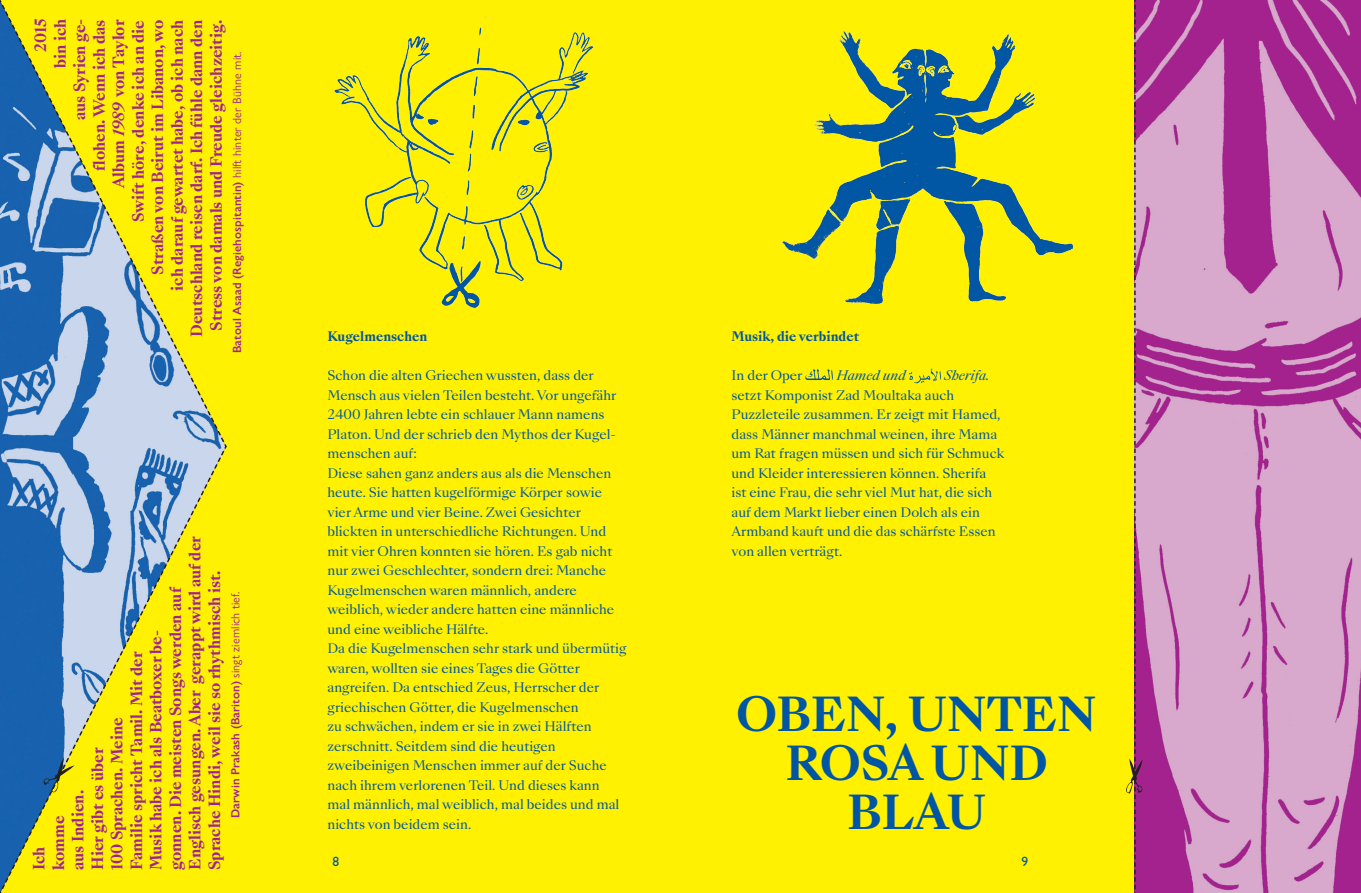
<style>
.page{position:relative;width:1361px;height:893px;background:#fff101}
.page>*{position:absolute;margin:0;border:0;box-sizing:border-box;transform-origin:0 0}
.t1{font:700 45.45px/48.8px "Sang Bleu Kingdom";color:#0156a3;text-align:center}
.t2{font:700 15px/19.5px "Sang Bleu Kingdom";color:#a2238e;text-align:right}
.t3{font:500 13.5px "Gill Sans Nova";color:#0156a3}
.t4{font:12.75px/19.5px "Sang Bleu Kingdom";color:#0156a3}
.t5{font:700 12.75px "Sang Bleu Kingdom";color:#0156a3}
.t6{font:italic 12.75px "Sang Bleu Kingdom";color:#0156a3}
.t7{font:600 12px "Gill Sans Nova";letter-spacing:.01em;color:#a2238e}
.s1{font-style:italic}
.s2{font-weight:400}
</style>
<div class="page">
<svg style="left:0;top:0;width:227px;height:893px"></svg>
<img style="left:334px;top:27px;width:260px;height:282px">
<img style="left:1143px;top:0;width:218px;height:893px">
<img style="left:782px;top:29px;width:292px;height:276px">
<svg style="left:43px;top:757px;width:31px;height:37px"></svg>
<svg style="left:805px;top:369px;width:28px;height:11px"></svg>
<svg style="left:909px;top:369px;width:32px;height:14px"></svg>
<svg style="left:1126px;top:0;width:17px;height:893px"></svg>
<p class="t2" style="left:31px;top:337px;width:320px;rotate:-90deg">2015<br>bin ich<br>aus Syrien ge-<br>flohen. Wenn ich das<br>Album <span class="s1">1989</span> von Taylor<br>Swift höre, denke ich an die<br>Straßen von Beirut im Libanon, wo<br>ich darauf gewartet habe, ob ich nach<br>Deutschland reisen darf. Ich fühle dann den<br>Stress von damals und Freude gleichzeitig.</p>
<p class="t7" style="left:230px;top:353px;width:303px;rotate:-90deg">Batoul Asaad (Regiehospitantin) <span class="s2">hilft hinter der Bühne mit.</span></p>
<p class="t2" style="left:30px;top:870px;width:335px;text-align:left;rotate:-90deg">Ich<br>komme<br>aus Indien.<br>Hier gibt es über<br>100 Sprachen. Meine<br>Familie spricht Tamil. Mit der<br>Musik habe ich als Beatboxer be-<br>gonnen. Die meisten Songs werden auf<br>Englisch gesungen. Aber gerappt wird auf der<br>Sprache Hindi, weil sie so rhythmisch ist.</p>
<p class="t7" style="left:228px;top:818px;width:228px;rotate:-90deg">Darwin Prakash (Bariton) <span class="s2">singt ziemlich tief.</span></p>
<p class="t5" style="left:327px;top:328px;width:101px">Kugelmenschen</p>
<p class="t4" style="left:327px;top:366px;width:301px">Schon die alten Griechen wussten, dass der Mensch aus vielen Teilen besteht. Vor ungefähr 2400 Jahren lebte ein schlauer Mann namens Platon. Und der schrieb den Mythos der Kugel&shy;menschen auf:<br>Diese sahen ganz anders aus als die Menschen heute. Sie hatten kugelförmige Körper sowie vier Arme und vier Beine. Zwei Gesichter blickten in unterschiedliche Richtungen. Und mit vier Ohren konnten sie hören. Es gab nicht nur zwei Geschlechter, sondern drei: Manche Kugelmenschen waren männlich, andere weiblich, wieder andere hatten eine männliche und eine weibliche Hälfte.<br>Da die Kugelmenschen sehr stark und übermütig waren, wollten sie eines Tages die Götter angreifen. Da entschied Zeus, Herrscher der griechischen Götter, die Kugelmenschen<br>zu schwächen, indem er sie in zwei Hälften zerschnitt. Seitdem sind die heutigen zweibeinigen Menschen immer auf der Suche nach ihrem verlorenen Teil. Und dieses kann<br>mal männlich, mal weiblich, mal beides und mal nichts von beidem sein.</p>
<p class="t5" style="left:731px;top:328px;width:129px">Musik, die verbindet</p>
<p class="t4" style="left:731px;top:366px;width:73px">In der Oper</p>
<p class="t6" style="left:836px;top:367px;width:71px">Hamed und</p>
<p class="t6" style="left:944px;top:367px;width:47px">Sherifa.</p>
<p class="t4" style="left:731px;top:386px;width:274px">setzt Komponist Zad Moultaka auch Puzzleteile zusammen. Er zeigt mit Hamed, dass Männer manchmal weinen, ihre Mama um Rat fragen müssen und sich für Schmuck und Kleider interessieren können. Sherifa ist eine Frau, die sehr viel Mut hat, die sich auf dem Markt lieber einen Dolch als ein Armband kauft und die das schärfste Essen von allen verträgt.</p>
<h1 class="t1" style="left:736px;top:692px;width:361px">OBEN, UNTEN<br>ROSA UND<br>BLAU</h1>
<p class="t3" style="left:333px;top:853px;width:8px">8</p>
<p class="t3" style="left:1021px;top:853px;width:8px">9</p>
</div>
